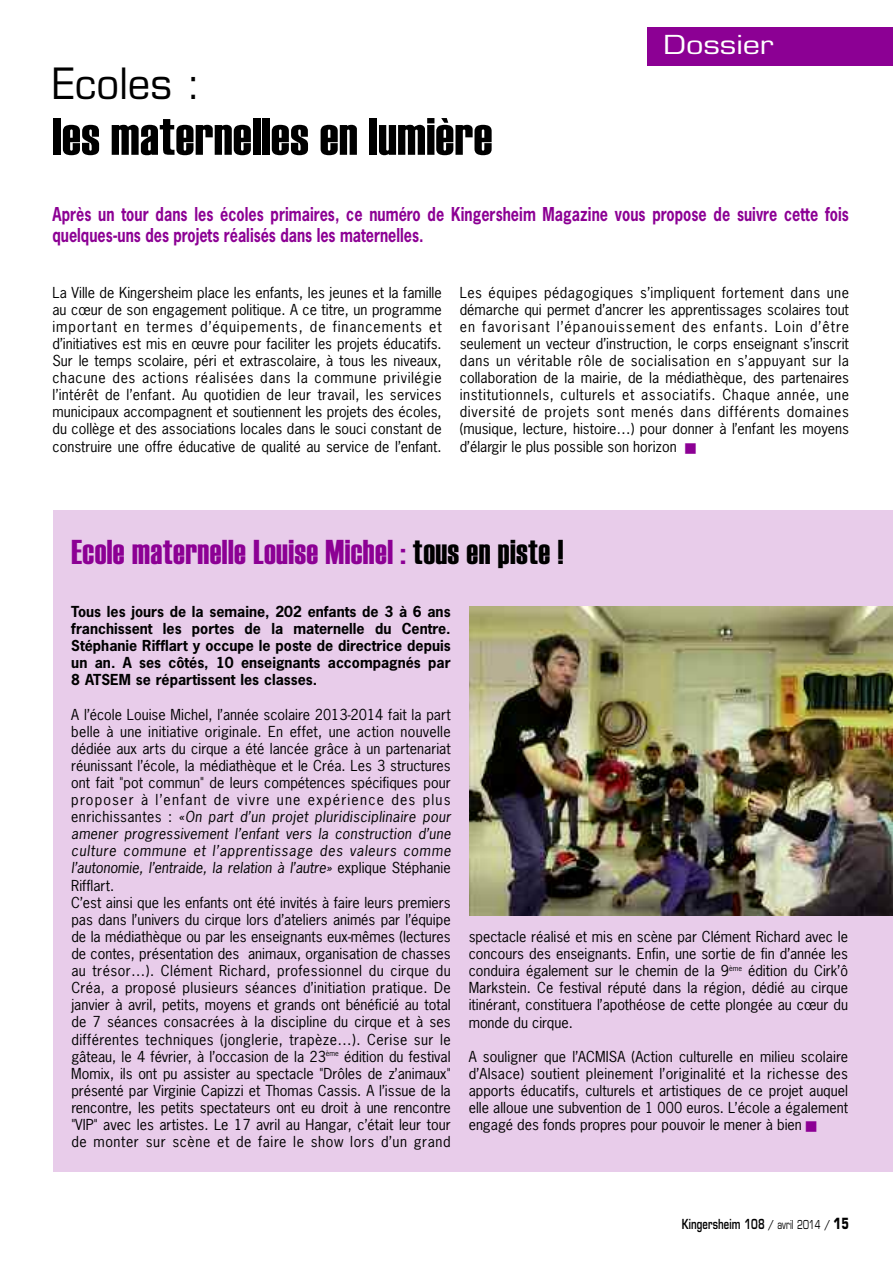
<style>
.page{position:relative;width:893px;height:1263px;background:#fff}
.page>*{position:absolute;margin:0;border:0;box-sizing:border-box;transform-origin:0 0}
.t1{font:52.5px "Haettenschweiler";letter-spacing:.01em;color:#000}
.t2{font:42px "Eurostile";color:#000;scale:.95 1}
.t3{font:34.5px "Haettenschweiler";letter-spacing:.015em;color:#8c0094;scale:.95 1}
.t4{font:25.5px "Eurostile";color:#fff;scale:1.2 1}
.t5{font:700 18px/21px "News Gothic";letter-spacing:.005em;color:#8c0094;scale:.8 1}
.t6{font:14.25px/17.1px "News Gothic";color:#000;text-align:justify}
.t7{font:700 14.25px/17.1px "News Gothic";color:#000;text-align:justify}
.t8{font:600 13.5px "Eurostile";letter-spacing:.015em;color:#000;scale:.7 1}
.s1{color:#8c0094}
.s2{color:#000}
.s3{font-style:italic}
.s4{font-weight:400;font-size:12px}
.s5{font-weight:700;font-size:15px}
</style>
<div class="page">
<div style="left:647px;top:27px;width:246px;height:38px;background:#8c0094"></div>
<div style="left:53px;top:510px;width:840px;height:661px;background:#e8ccea"></div>
<img style="left:469px;top:606px;width:424px;height:310px">
<h2 class="t2" style="left:53px;top:68px;width:158px">Ecoles :</h2>
<h1 class="t1" style="left:53px;top:106px;width:441px">les maternelles en lumière</h1>
<h3 class="t4" style="left:664px;top:35px;width:93px">Dossier</h3>
<p class="t5" style="left:53px;top:204px;width:997px">Après un tour dans les écoles primaires, ce numéro de Kingersheim Magazine vous propose de suivre cette fois quelques-uns des projets réalisés dans les maternelles.</p>
<p class="t6" style="left:53px;top:284px;width:391px">La Ville de Kingersheim place les enfants, les jeunes et la famille au cœur de son engagement politique. A ce titre, un programme important en termes d’équipements, de financements et d’initiatives est mis en œuvre pour faciliter les projets éducatifs.<br>Sur le temps scolaire, péri et extrascolaire, à tous les niveaux, chacune des actions réalisées dans la commune privilégie l’intérêt de l’enfant. Au quotidien de leur travail, les services municipaux accompagnent et soutiennent les projets des écoles, du collège et des associations locales dans le souci constant de construire une offre éducative de qualité au service de l’enfant.</p>
<p class="t6" style="left:460px;top:284px;width:391px">Les équipes pédagogiques s’impliquent fortement dans une démarche qui permet d’ancrer les apprentissages scolaires tout en favorisant l’épanouissement des enfants. Loin d’être seulement un vecteur d’instruction, le corps enseignant s’inscrit dans un véritable rôle de socialisation en s’appuyant sur la collaboration de la mairie, de la médiathèque, des partenaires institutionnels, culturels et associatifs. Chaque année, une diversité de projets sont menés dans différents domaines (musique, lecture, histoire…) pour donner à l’enfant les moyens d’élargir le plus possible son horizon <span class="s1">■</span></p>
<h3 class="t3" style="left:71px;top:532px;width:519px">Ecole maternelle Louise Michel : <span class="s2">tous en piste !</span></h3>
<p class="t7" style="left:71px;top:603px;width:381px">Tous les jours de la semaine, 202 enfants de 3 à 6 ans franchissent les portes de la maternelle du Centre.<br>Stéphanie Rifflart y occupe le poste de directrice depuis un an. A ses côtés, 10 enseignants accompagnés par 8 ATSEM se répartissent les classes.</p>
<p class="t6" style="left:71px;top:706px;width:381px;text-align:left">A l’école Louise Michel, l’année scolaire 2013-2014 fait la part belle à une initiative originale. En effet, une action nouvelle dédiée aux arts du cirque a été lancée grâce à un partenariat réunissant l’école, la médiathèque et le Créa. Les 3 structures ont fait "pot commun" de leurs compétences spécifiques pour proposer à l’enfant de vivre une expérience des plus enrichissantes : <span class="s3">«On part d’un projet pluridisciplinaire pour amener progressivement l’enfant vers la construction d’une culture commune et l’apprentissage des valeurs comme l’autonomie, l’entraide, la relation à l’autre»</span> explique Stéphanie Rifflart.<br>C’est ainsi que les enfants ont été invités à faire leurs premiers pas dans l’univers du cirque lors d’ateliers animés par l’équipe de la médiathèque ou par les enseignants eux-mêmes (lectures de contes, présentation des animaux, organisation de chasses au trésor…). Clément Richard, professionnel du cirque du Créa, a proposé plusieurs séances d’initiation pratique. De janvier à avril, petits, moyens et grands ont bénéficié au total de 7 séances consacrées à la discipline du cirque et à ses différentes techniques (jonglerie, trapèze…). Cerise sur le gâteau, le 4 février, à l’occasion de la 23<sup>ème</sup> édition du festival Momix, ils ont pu assister au spectacle "Drôles de z’animaux" présenté par Virginie Capizzi et Thomas Cassis. A l’issue de la rencontre, les petits spectateurs ont eu droit à une rencontre "VIP" avec les artistes. Le 17 avril au Hangar, c’était leur tour de monter sur scène et de faire le show lors d’un grand</p>
<p class="t6" style="left:469px;top:928px;width:381px">spectacle réalisé et mis en scène par Clément Richard avec le concours des enseignants. Enfin, une sortie de fin d’année les conduira également sur le chemin de la 9<sup>ème</sup> édition du Cirk’ô Markstein. Ce festival réputé dans la région, dédié au cirque itinérant, constituera l’apothéose de cette plongée au cœur du monde du cirque.</p>
<p class="t6" style="left:469px;top:1048px;width:381px">A souligner que l’ACMISA (Action culturelle en milieu scolaire d’Alsace) soutient pleinement l’originalité et la richesse des apports éducatifs, culturels et artistiques de ce projet auquel elle alloue une subvention de 1 000 euros. L’école a également engagé des fonds propres pour pouvoir le mener à bien <span class="s1">■</span></p>
<p class="t8" style="left:682px;top:1219px;width:240px">Kingersheim 108 <span class="s4">/ avril 2014 /</span> <span class="s5">15</span></p>
</div>
